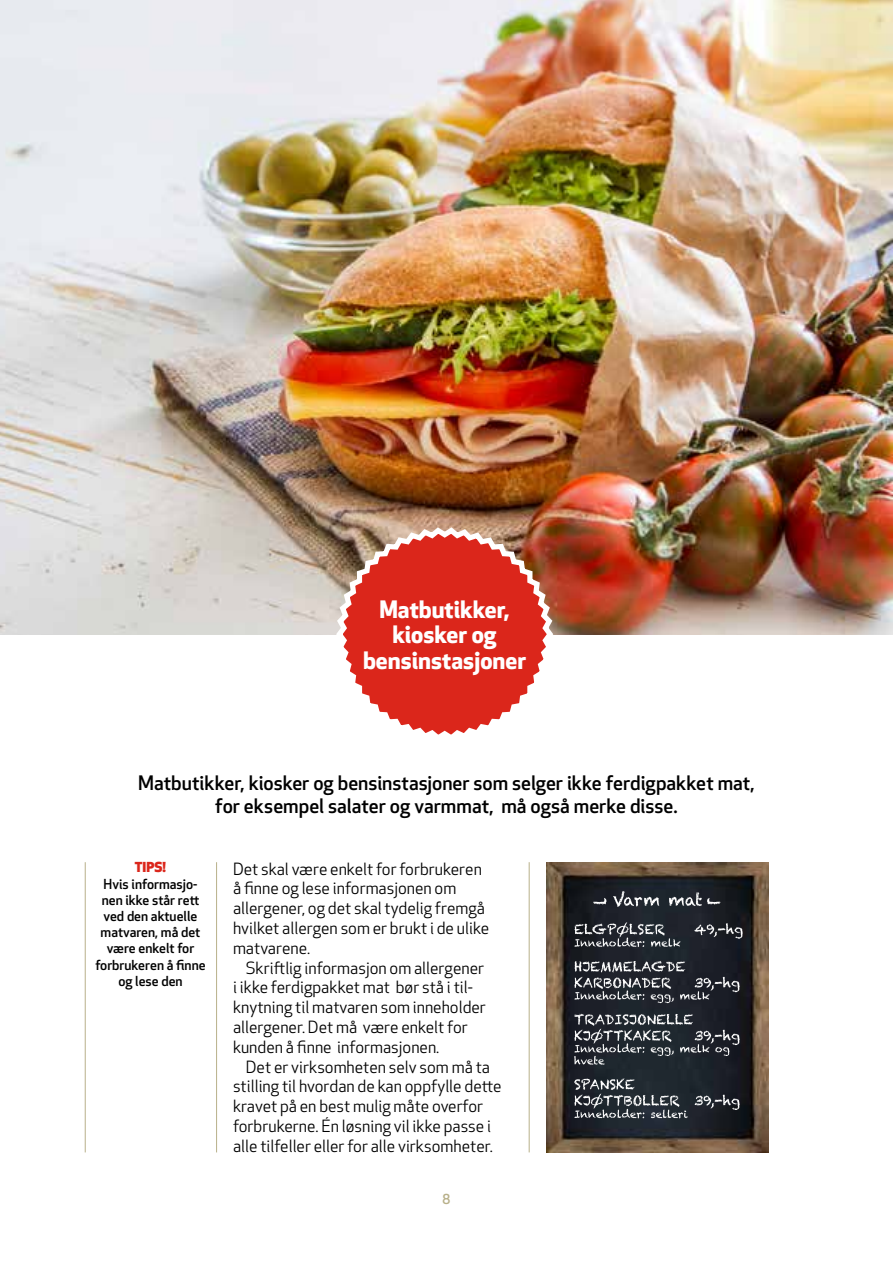
<style>
.page{position:relative;width:893px;height:1263px;background:#fff}
.page>*{position:absolute;margin:0;border:0;box-sizing:border-box;transform-origin:0 0}
.t1{font:700 23.4px/25.5px "Apex New";color:#fff;text-align:center}
.t2{font:500 19.5px/23.4px "Apex New";color:#000;text-align:center}
.t3{font:16.5px/19.8px "Apex New";color:#000}
.t4{font:500 13.5px/16.2px "Apex New";color:#000;text-align:center}
.t5{font:800 13.5px "Apex New";color:#db261b}
.t6{font:500 13.5px "Apex New";color:#b8b089}
</style>
<div class="page">
<img style="left:0;top:0;width:893px;height:635px">
<svg style="left:332px;top:523px;width:225px;height:212px"></svg>
<hr style="left:85px;top:862px;width:1px;height:290px;background:#b8b089">
<hr style="left:216px;top:862px;width:1px;height:290px;background:#b8b089">
<hr style="left:529px;top:862px;width:1px;height:290px;background:#b8b089">
<img style="left:547px;top:862px;width:222px;height:290px">
<svg style="left:574px;top:1078px;width:166px;height:40px;background:#3f454c"></svg>
<svg style="left:574px;top:1014px;width:166px;height:51px;background:#40454c"></svg>
<svg style="left:574px;top:961px;width:166px;height:42px;background:#44474e"></svg>
<svg style="left:574px;top:922px;width:169px;height:25px;background:#42464c"></svg>
<svg style="left:593px;top:898px;width:14px;height:6px"></svg>
<svg style="left:613px;top:891px;width:107px;height:16px;background:#4c5157"></svg>
<h1 class="t1" style="left:363px;top:595px;width:165px">Matbutikker, kiosker og bensinstasjoner</h1>
<p class="t2" style="left:138px;top:771px;width:618px">Matbutikker, kiosker og bensinstasjoner som selger ikke ferdigpakket mat, for eksempel salater og varmmat, må også merke disse.</p>
<p class="t5" style="left:135px;top:858px;width:33px">TIPS!</p>
<p class="t4" style="left:95px;top:875px;width:112px">Hvis informasjo&shy;nen ikke står rett ved den aktuelle matvaren, må det være enkelt for forbrukeren å finne og lese den</p>
<p class="t3" style="left:233px;top:859px;width:258px">Det skal være enkelt for forbrukeren å finne og lese informasjonen om allergener, og det skal tydelig fremgå hvilket allergen som er brukt i de ulike matvarene.</p>
<p class="t3" style="left:233px;top:958px;width:254px;text-indent:13px">Skriftlig informasjon om allergener i ikke ferdigpakket mat bør stå i til&shy;knytning til matvaren som inneholder allergener. Det må være enkelt for kunden å finne informasjonen.</p>
<p class="t3" style="left:233px;top:1057px;width:270px;text-indent:13px">Det er virksomheten selv som må ta stilling til hvordan de kan oppfylle dette kravet på en best mulig måte overfor forbrukerne. Én løsning vil ikke passe i alle tilfeller eller for alle virksomheter.</p>
<p class="t6" style="left:443px;top:1190px;width:9px">8</p>
</div>
